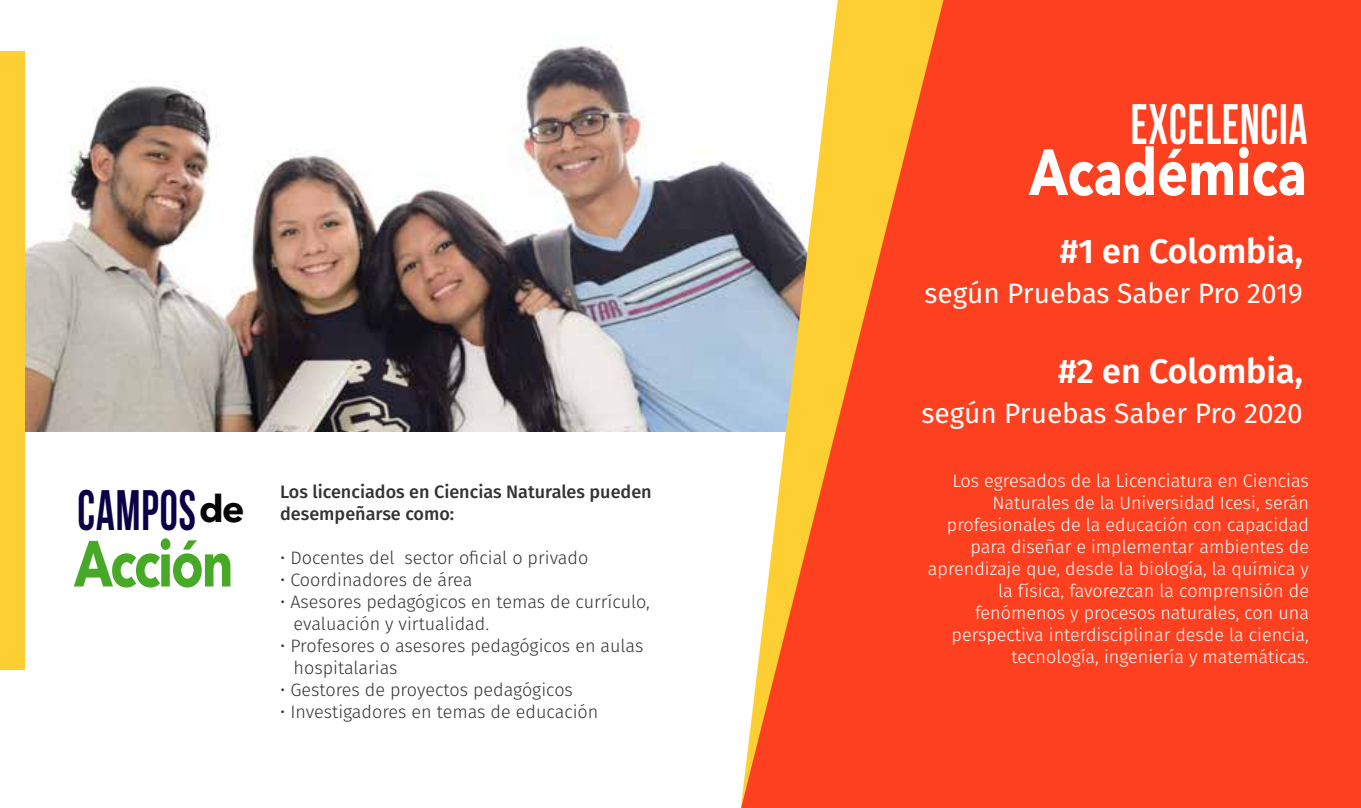
<style>
.page{position:relative;width:1361px;height:808px;background:#fff}
.page>*{position:absolute;margin:0;border:0;box-sizing:border-box;transform-origin:0 0}
.t1{font:700 64.4px "Avenir Next LT Pro";color:#fff;scale:.81 1}
.t2{font:700 64.4px "Avenir Next LT Pro";letter-spacing:-.045em;color:#48a928;scale:.81 1}
.t3{font:700 56.6px "Bebas Neue";letter-spacing:.02em;color:#fff;scale:.81 1}
.t4{font:700 56.6px "Bebas Neue";letter-spacing:.02em;color:#0b0147;scale:.81 1}
.t5{font:600 34px "Fira Sans";color:#fff}
.t6{font:28px "Fira Sans";color:#fff}
.t7{font:300 18px/22px "Fira Sans";color:#fff;text-align:right}
.t8{font:300 18px/22px "Fira Sans";color:#333}
.t9{font:500 18px/22px "Fira Sans";color:#333}
.s1{font-family:"Avenir Next LT Pro";font-size:37.4px;color:#070606}
</style>
<div class="page">
<img style="left:0;top:46px;width:741px;height:386px">
<svg style="left:741px;top:0;width:620px;height:807px;fill:#fd4120"></svg>
<div style="left:0;top:52px;width:24px;height:618px;background:#fecf32"></div>
<h2 class="t4" style="left:77px;top:479px;width:207px">CAMPOS<span class="s1">de</span></h2>
<h1 class="t2" style="left:74px;top:524px;width:198px">Acción</h1>
<p class="t9" style="left:280px;top:479px;width:373px">Los licenciados en Ciencias Naturales pueden desempeñarse como:</p>
<p class="t8" style="left:280px;top:546px;width:310px">• Docentes del sector oficial o privado</p>
<p class="t8" style="left:280px;top:568px;width:194px">• Coordinadores de área</p>
<p class="t8" style="left:293px;top:590px;width:358px;text-indent:-13px">• Asesores pedagógicos en temas de currículo, evaluación y virtualidad.</p>
<p class="t8" style="left:293px;top:634px;width:351px;text-indent:-13px">• Profesores o asesores pedagógicos en aulas hospitalarias</p>
<p class="t8" style="left:280px;top:678px;width:294px">• Gestores de proyectos pedagógicos</p>
<p class="t8" style="left:280px;top:700px;width:320px">• Investigadores en temas de educación</p>
<h2 class="t3" style="left:1130px;top:93px;width:220px">EXCELENCIA</h2>
<h1 class="t1" style="left:1029px;top:133px;width:344px">Académica</h1>
<h3 class="t5" style="left:1060px;top:223px;width:244px">#1 en Colombia,</h3>
<h3 class="t6" style="left:924px;top:272px;width:380px">según Pruebas Saber Pro 2019</h3>
<h3 class="t5" style="left:1058px;top:343px;width:246px">#2 en Colombia,</h3>
<h3 class="t6" style="left:921px;top:392px;width:383px">según Pruebas Saber Pro 2020</h3>
<p class="t7" style="left:928px;top:469px;width:383px">Los egresados de la Licenciatura en Ciencias Naturales de la Universidad Icesi, serán profesionales de la educación con capacidad para diseñar e implementar ambientes de aprendizaje que, desde la biología, la química y la física, favorezcan la comprensión de fenómenos y procesos naturales, con una perspectiva interdisciplinar desde la ciencia, tecnología, ingeniería y matemáticas.</p>
</div>
